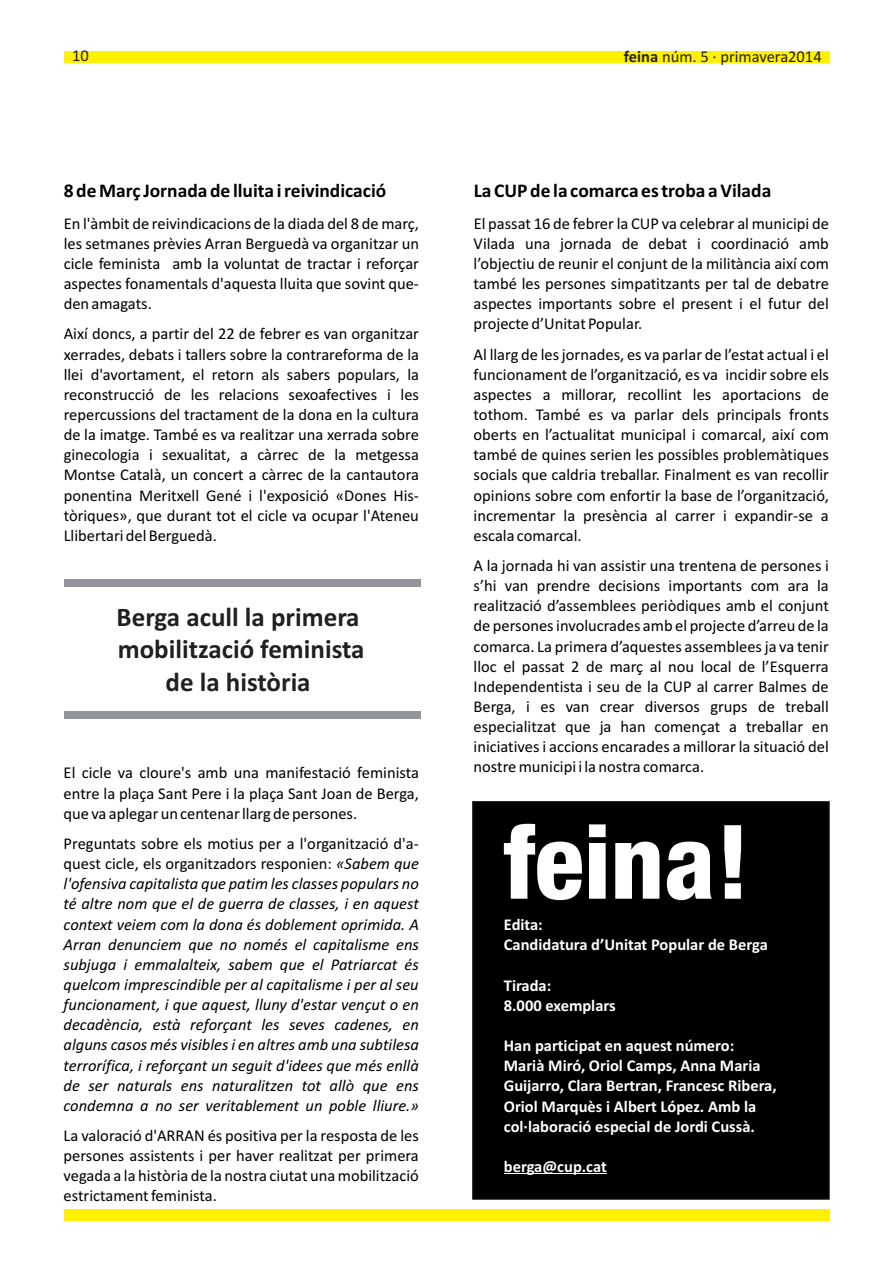
<style>
.page{position:relative;width:893px;height:1263px;background:#fff}
.page>*{position:absolute;margin:0;border:0;box-sizing:border-box;transform-origin:0 0}
.t1{font:800 condensed 102.9px "Helvetica Neue";color:#fff}
.t2{font:700 27px/33px "Calibri";color:#231f20;text-align:center}
.t3{font:700 19.5px "Calibri";color:#000}
.t4{font:16.5px/20.1px "Calibri";color:#000}
.t5{font:italic 16.5px/20.1px "Calibri";color:#000;text-align:justify}
.t6{font:700 16.5px/20.1px "Calibri";color:#fff}
.t7{font:16.5px "Calibri";color:#231f20}
.s1{font-weight:700}
.s2{font-style:normal}
</style>
<div class="page">
<div style="left:64px;top:1209px;width:765px;height:11px;background:#fff101"></div>
<div style="left:64px;top:51px;width:765px;height:12px;background:#fff101"></div>
<div style="left:64px;top:712px;width:356px;height:7px;background:#939598"></div>
<div style="left:64px;top:579px;width:356px;height:7px;background:#939598"></div>
<div style="left:472px;top:801px;width:358px;height:399px;background:#000"></div>
<hr style="left:504px;top:1173px;width:103px;height:1px;background:#fff">
<p class="t7" style="left:72px;top:49px;width:18px">10</p>
<p class="t7" style="left:624px;top:50px;width:199px"><span class="s1">feina</span> núm. 5 · primavera2014</p>
<p class="t3" style="left:64px;top:183px;width:324px">8 de Març Jornada de lluita i reivindicació</p>
<p class="t3" style="left:474px;top:183px;width:299px">La CUP de la comarca es troba a Vilada</p>
<p class="t4" style="left:64px;top:214px;width:357px">En l'àmbit de reivindicacions de la diada del 8 de març,</p>
<p class="t4" style="left:474px;top:214px;width:357px">El passat 16 de febrer la CUP va celebrar al municipi de</p>
<p class="t4" style="left:64px;top:235px;width:357px">les setmanes prèvies Arran Berguedà va organitzar un</p>
<p class="t4" style="left:474px;top:235px;width:357px">Vilada una jornada de debat i coordinació amb</p>
<p class="t4" style="left:64px;top:255px;width:357px">cicle feminista amb la voluntat de tractar i reforçar</p>
<p class="t4" style="left:474px;top:255px;width:357px">l’objectiu de reunir el conjunt de la militància així com</p>
<p class="t4" style="left:64px;top:275px;width:357px">aspectes fonamentals d'aquesta lluita que sovint que-</p>
<p class="t4" style="left:474px;top:275px;width:357px">també les persones simpatitzants per tal de debatre</p>
<p class="t4" style="left:64px;top:295px;width:90px">den amagats.</p>
<p class="t4" style="left:474px;top:295px;width:357px">aspectes importants sobre el present i el futur del projecte d’Unitat Popular.</p>
<p class="t4" style="left:64px;top:325px;width:357px">Així doncs, a partir del 22 de febrer es van organitzar xerrades, debats i tallers sobre la contrareforma de la</p>
<p class="t4" style="left:474px;top:345px;width:357px">Al llarg de les jornades, es va parlar de l’estat actual i el</p>
<p class="t4" style="left:64px;top:365px;width:357px">llei d'avortament, el retorn als sabers populars, la</p>
<p class="t4" style="left:474px;top:365px;width:357px">funcionament de l’organització, es va incidir sobre els</p>
<p class="t4" style="left:64px;top:386px;width:357px">reconstrucció de les relacions sexoafectives i les</p>
<p class="t4" style="left:474px;top:386px;width:357px">aspectes a millorar, recollint les aportacions de</p>
<p class="t4" style="left:64px;top:406px;width:357px">repercussions del tractament de la dona en la cultura</p>
<p class="t4" style="left:474px;top:406px;width:357px">tothom. També es va parlar dels principals fronts</p>
<p class="t4" style="left:64px;top:426px;width:357px">de la imatge. També es va realitzar una xerrada sobre</p>
<p class="t4" style="left:474px;top:426px;width:357px">oberts en l’actualitat municipal i comarcal, així com</p>
<p class="t4" style="left:64px;top:446px;width:357px">ginecologia i sexualitat, a càrrec de la metgessa</p>
<p class="t4" style="left:474px;top:446px;width:357px">també de quines serien les possibles problemàtiques</p>
<p class="t4" style="left:64px;top:466px;width:357px">Montse Català, un concert a càrrec de la cantautora</p>
<p class="t4" style="left:474px;top:466px;width:357px">socials que caldria treballar. Finalment es van recollir</p>
<p class="t4" style="left:64px;top:486px;width:357px">ponentina Meritxell Gené i l'exposició «Dones His-</p>
<p class="t4" style="left:474px;top:486px;width:357px">opinions sobre com enfortir la base de l’organització,</p>
<p class="t4" style="left:64px;top:506px;width:357px">tòriques», que durant tot el cicle va ocupar l'Ateneu</p>
<p class="t4" style="left:474px;top:506px;width:357px">incrementar la presència al carrer i expandir-se a</p>
<p class="t4" style="left:64px;top:527px;width:155px">Llibertari del Berguedà.</p>
<p class="t4" style="left:474px;top:522px;width:357px;line-height:30.2px">escala comarcal.<br>A la jornada hi van assistir una trentena de persones i</p>
<p class="t4" style="left:474px;top:577px;width:357px;text-align:justify">s’hi van prendre decisions importants com ara la realització d’assemblees periòdiques amb el conjunt de persones involucrades amb el projecte d’arreu de la comarca. La primera d’aquestes assemblees ja va tenir lloc el passat 2 de març al nou local de l’Esquerra Independentista i seu de la CUP al carrer Balmes de Berga, i es van crear diversos grups de treball especialitzat que ja han començat a treballar en iniciatives i accions encarades a millorar la situació del nostre municipi i la nostra comarca.</p>
<h2 class="t2" style="left:117px;top:602px;width:249px">Berga acull la primera mobilització feminista de la història</h2>
<p class="t4" style="left:64px;top:764px;width:357px;text-align:justify">El cicle va cloure's amb una manifestació feminista entre la plaça Sant Pere i la plaça Sant Joan de Berga, que va aplegar un centenar llarg de persones.</p>
<p class="t5" style="left:64px;top:835px;width:357px"><span class="s2">Preguntats sobre els motius per a l'organització d'a&shy;quest cicle, els organitzadors responien:</span> «Sabem que l'ofensiva capitalista que patim les classes populars no té altre nom que el de guerra de classes, i en aquest context veiem com la dona és doblement oprimida. A Arran denunciem que no només el capitalisme ens subjuga i emmalalteix, sabem que el Patriarcat és quelcom imprescindible per al capitalisme i per al seu funcionament, i que aquest, lluny d'estar vençut o en decadència, està reforçant les seves cadenes, en alguns casos més visibles i en altres amb una subtilesa terrorífica, i reforçant un seguit d'idees que més enllà de ser naturals ens naturalitzen tot allò que ens condemna a no ser veritablement un poble lliure.»</p>
<p class="t4" style="left:64px;top:1127px;width:357px;text-align:justify">La valoració d'ARRAN és positiva per la resposta de les persones assistents i per haver realitzat per primera vegada a la història de la nostra ciutat una mobilització estrictament feminista.</p>
<h1 class="t1" style="left:504px;top:819px;width:247px">feina!</h1>
<p class="t6" style="left:504px;top:916px;width:265px">Edita:<br>Candidatura d’Unitat Popular de Berga</p>
<p class="t6" style="left:504px;top:976px;width:113px">Tirada:<br>8.000 exemplars</p>
<p class="t6" style="left:504px;top:1037px;width:274px">Han participat en aquest número:<br>Marià Miró, Oriol Camps, Anna Maria Guijarro, Clara Bertran, Francesc Ribera, Oriol Marquès i Albert López. Amb la col·laboració especial de Jordi Cussà.</p>
<p class="t6" style="left:504px;top:1158px;width:104px">berga@cup.cat</p>
</div>
